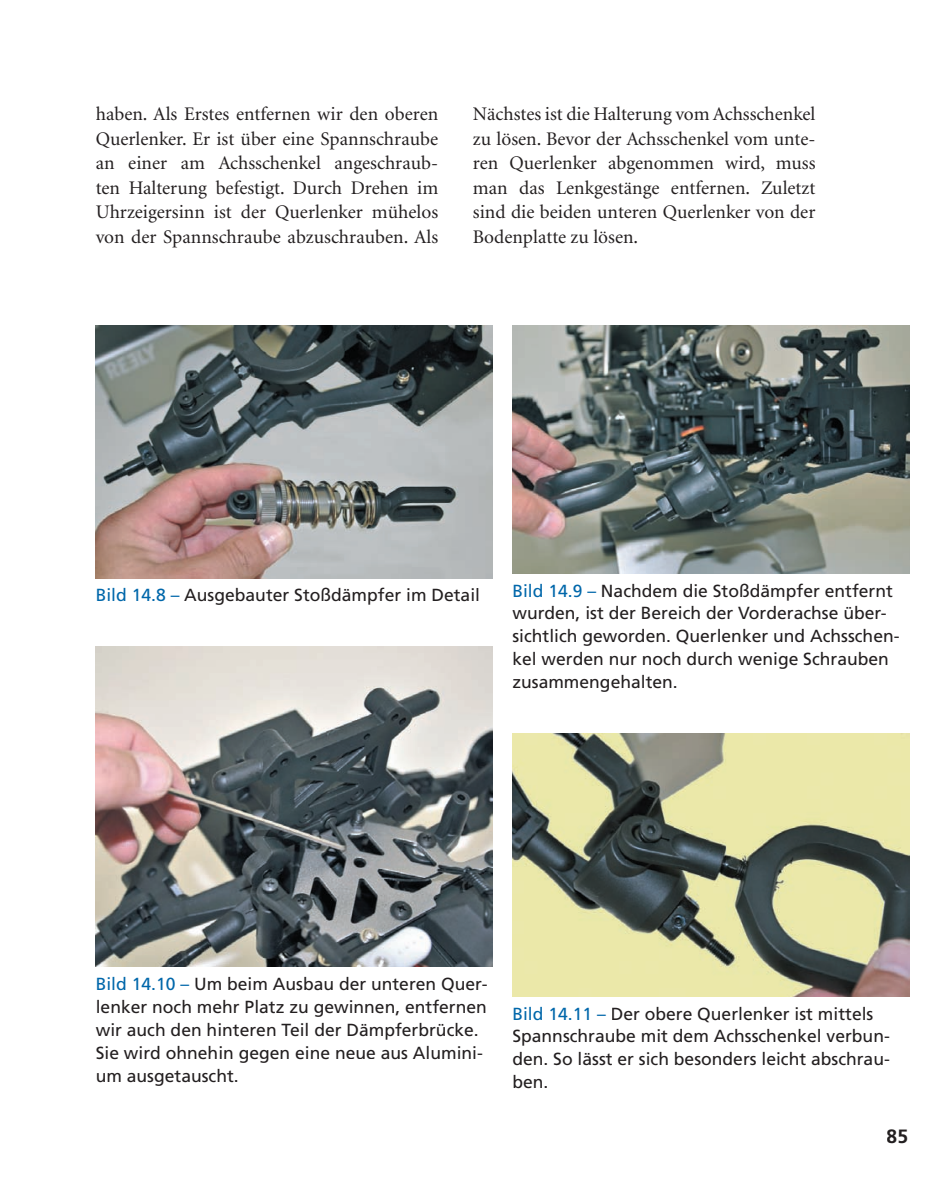
<style>
.page{position:relative;width:936px;height:1184px;background:#fff}
.page>*{position:absolute;margin:0;border:0;box-sizing:border-box;transform-origin:0 0}
.t1{font:19.25px/24.5px "Minion";color:#231f20;text-align:justify}
.t2{font:700 19.25px "Frutiger";color:#231f20}
.t3{font:17.5px/22.8px "Frutiger";color:#231f20}
.s1{color:#0067aa}
</style>
<div class="page">
<img style="left:96px;top:325px;width:397px;height:253px">
<img style="left:96px;top:647px;width:397px;height:320px">
<img style="left:512px;top:325px;width:397px;height:248px">
<img style="left:512px;top:733px;width:397px;height:263px">
<p class="t1" style="left:96px;top:103px;width:344px">haben. Als Erstes entfernen wir den oberen Querlenker. Er ist über eine Spannschraube an einer am Achsschenkel angeschraub&shy;ten Halterung befestigt. Durch Drehen im Uhrzeigersinn ist der Querlenker mühelos von der Spannschraube abzuschrauben. Als</p>
<p class="t1" style="left:473px;top:103px;width:344px">Nächstes ist die Halterung vom Achsschenkel zu lösen. Bevor der Achsschenkel vom unte&shy;ren Querlenker abgenommen wird, muss man das Lenkgestänge entfernen. Zuletzt sind die beiden unteren Querlenker von der Bodenplatte zu lösen.</p>
<p class="t3" style="left:96px;top:585px;width:386px"><span class="s1">Bild 14.8 –</span> Ausgebauter Stoßdämpfer im Detail</p>
<p class="t3" style="left:512px;top:580px;width:388px"><span class="s1">Bild 14.9 –</span> Nachdem die Stoßdämpfer entfernt wurden, ist der Bereich der Vorderachse über&shy;sichtlich geworden. Querlenker und Achsschen&shy;kel werden nur noch durch wenige Schrauben zusammengehalten.</p>
<p class="t3" style="left:96px;top:974px;width:393px"><span class="s1">Bild 14.10 –</span> Um beim Ausbau der unteren Quer&shy;lenker noch mehr Platz zu gewinnen, entfernen wir auch den hinteren Teil der Dämpferbrücke.<br>Sie wird ohnehin gegen eine neue aus Alumini&shy;um ausgetauscht.</p>
<p class="t3" style="left:512px;top:1003px;width:379px"><span class="s1">Bild 14.11 –</span> Der obere Querlenker ist mittels Spannschraube mit dem Achsschenkel verbun&shy;den. So lässt er sich besonders leicht abschrau&shy;ben.</p>
<p class="t2" style="left:886px;top:1128px;width:23px">85</p>
</div>
